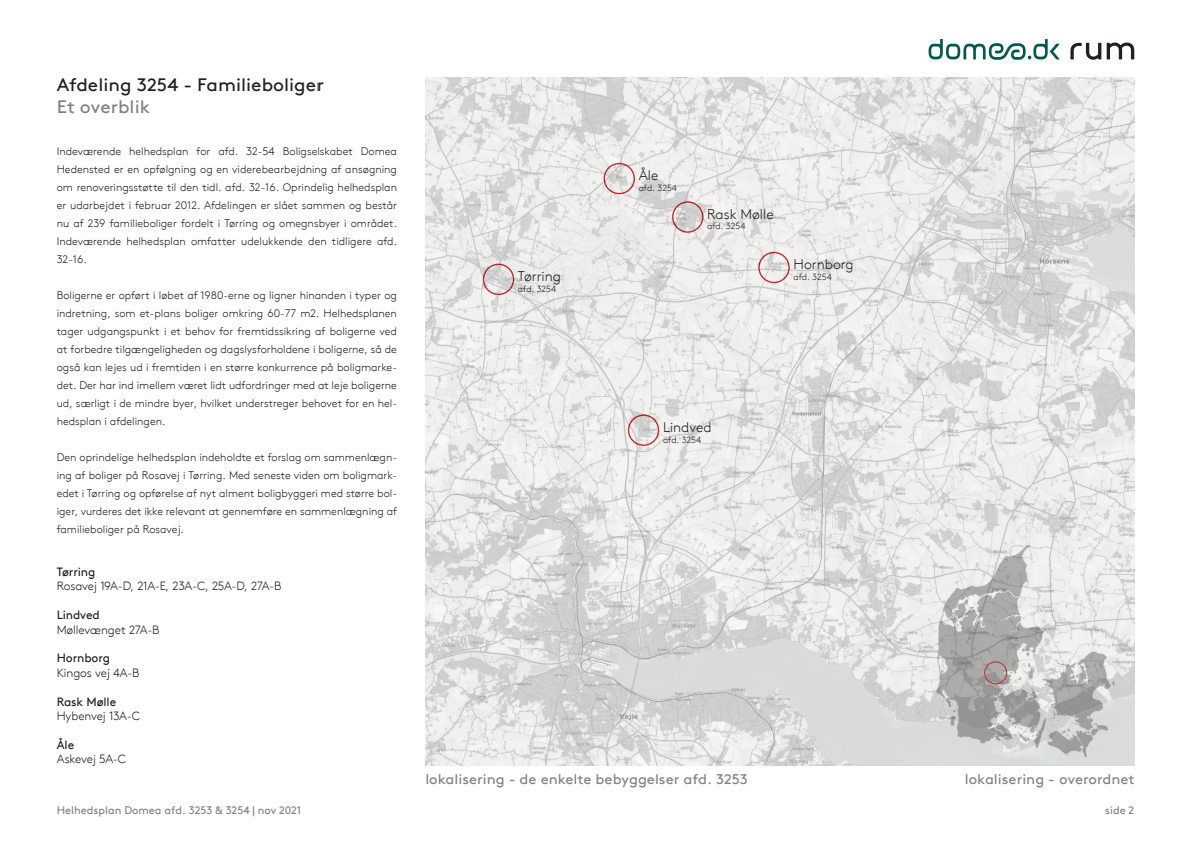
<style>
.page{position:relative;width:1191px;height:842px;background:#fff}
.page>*{position:absolute;margin:0;border:0;box-sizing:border-box;transform-origin:0 0}
.t1{font:18px "Brown TT";color:#231f20;scale:1.06 1}
.t2{font:18px "Brown TT";color:#808285;scale:1.06 1}
.t3{font:14px "Brown TT";color:#808285;scale:1.06 1}
.t4{font:300 14px "Brown TT";color:#231f20}
.t5{font:300 12px "Brown TT";letter-spacing:-.02em;color:#231f20}
.t6{font:12px "Brown TT";letter-spacing:-.005em;color:#231f20}
.t7{font:300 11px/18px "Brown TT";color:#231f20;text-align:justify}
.t8{font:11px "Brown TT";color:#808285}
.t9{font:300 9px "Brown TT";color:#231f20}
</style>
<div class="page">
<img style="left:928px;top:39px;width:132px;height:21px">
<svg style="left:1070px;top:43px;width:64px;height:17px"></svg>
<svg style="left:425px;top:77px;width:709px;height:688px"></svg>
<img style="left:906px;top:537px;width:228px;height:228px">
<div style="left:984px;top:661px;width:23px;height:23px;border:1px solid #d1232a;border-radius:50%"></div>
<p class="t1" style="left:57px;top:74px;width:253px">Afdeling 3254 - Familieboliger</p>
<p class="t2" style="left:57px;top:96px;width:90px">Et overblik</p>
<p class="t7" style="left:57px;top:142px;width:342px">Indeværende helhedsplan for afd. 32-54 Boligselskabet Domea Hedensted er en opfølgning og en viderebearbejdning af ansøgning om renoveringsstøtte til den tidl. afd. 32-16. Oprindelig helhedsplan er udarbejdet i februar 2012. Afdelingen er slået sammen og består nu af 239 familieboliger fordelt i Tørring og omegnsbyer i området.<br>Indeværende helhedsplan omfatter udelukkende den tidligere afd.<br>32-16.</p>
<p class="t7" style="left:57px;top:286px;width:342px">Boligerne er opført i løbet af 1980-erne og ligner hinanden i typer og indretning, som et-plans boliger omkring 60-77 m2. Helhedsplanen tager udgangspunkt i et behov for fremtidssikring af boligerne ved at forbedre tilgængeligheden og dagslysforholdene i boligerne, så de også kan lejes ud i fremtiden i en større konkurrence på boligmarke&shy;det. Der har ind imellem været lidt udfordringer med at leje boligerne ud, særligt i de mindre byer, hvilket understreger behovet for en hel&shy;hedsplan i afdelingen.</p>
<p class="t7" style="left:57px;top:448px;width:342px">Den oprindelige helhedsplan indeholdte et forslag om sammenlægn&shy;ing af boliger på Rosavej i Tørring. Med seneste viden om boligmark&shy;edet i Tørring og opførelse af nyt alment boligbyggeri med større bol&shy;iger, vurderes det ikke relevant at gennemføre en sammenlægning af familieboliger på Rosavej.</p>
<p class="t6" style="left:57px;top:565px;width:40px">Tørring</p>
<p class="t5" style="left:57px;top:579px;width:226px">Rosavej 19A-D, 21A-E, 23A-C, 25A-D, 27A-B</p>
<p class="t6" style="left:57px;top:608px;width:45px">Lindved</p>
<p class="t5" style="left:57px;top:623px;width:104px">Møllevænget 27A-B</p>
<p class="t6" style="left:57px;top:651px;width:55px">Hornborg</p>
<p class="t5" style="left:57px;top:666px;width:84px">Kingos vej 4A-B</p>
<p class="t6" style="left:57px;top:694px;width:61px">Rask Mølle</p>
<p class="t5" style="left:57px;top:709px;width:85px">Hybenvej 13A-C</p>
<p class="t6" style="left:57px;top:738px;width:19px">Åle</p>
<p class="t5" style="left:57px;top:752px;width:71px">Askevej 5A-C</p>
<p class="t4" style="left:518px;top:268px;width:45px">Tørring</p>
<p class="t9" style="left:518px;top:284px;width:40px">afd. 3254</p>
<p class="t4" style="left:639px;top:167px;width:21px">Åle</p>
<p class="t9" style="left:639px;top:183px;width:40px">afd. 3254</p>
<p class="t4" style="left:707px;top:206px;width:68px">Rask Mølle</p>
<p class="t9" style="left:707px;top:221px;width:40px">afd. 3254</p>
<p class="t4" style="left:793px;top:256px;width:62px">Hornborg</p>
<p class="t9" style="left:793px;top:272px;width:40px">afd. 3254</p>
<p class="t4" style="left:663px;top:419px;width:50px">Lindved</p>
<p class="t9" style="left:663px;top:434px;width:40px">afd. 3254</p>
<p class="t3" style="left:425px;top:771px;width:306px">lokalisering - de enkelte bebyggelser afd. 3253</p>
<p class="t3" style="left:964px;top:771px;width:162px">lokalisering - overordnet</p>
<p class="t8" style="left:57px;top:804px;width:246px">Helhedsplan Domea afd. 3253 &amp; 3254 | nov 2021</p>
<p class="t8" style="left:1105px;top:804px;width:31px">side 2</p>
</div>
